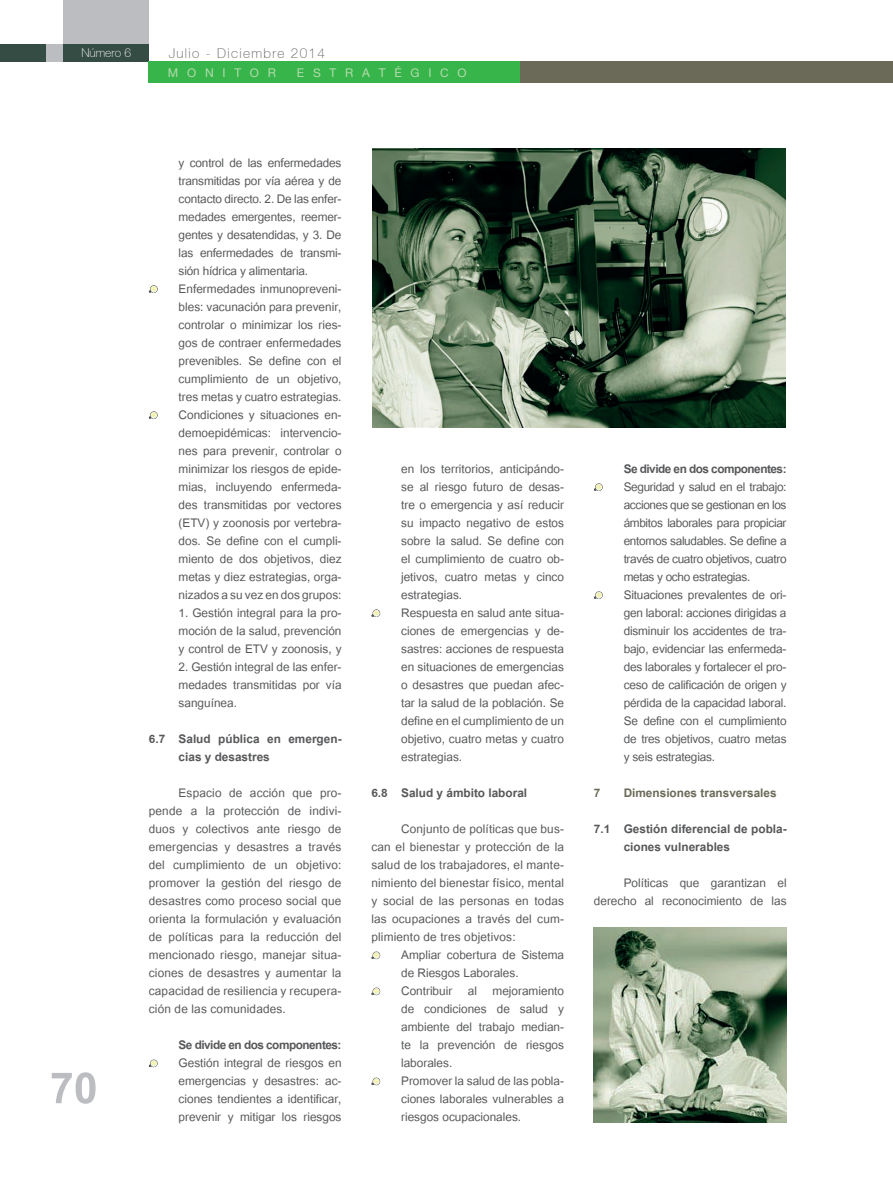
<style>
.page{position:relative;width:893px;height:1191px;background:#fff}
.page>*{position:absolute;margin:0;border:0;box-sizing:border-box;transform-origin:0 0}
.t1{font:700 60px "Utsaah";color:#bcbdc0}
.t2{font:16.5px/18px "Utsaah";color:#57585a;text-align:justify}
.t3{font:700 16.5px/18px "Utsaah";color:#57585a}
.t4{font:700 16.5px "Utsaah";letter-spacing:-.03em;color:#57585a}
.t5{font:700 16.5px "Utsaah";color:#6b6a58}
.t6{font:100 13.5px "Context Reprise Thin S Si";letter-spacing:.1em;color:#57585a}
.t7{font:12px "Context Reprise S Si";letter-spacing:.73em;color:#b4dbae}
.t8{font:100 12px "Context Reprise Thin S Si";color:#fff}
</style>
<div class="page">
<div style="left:15px;top:45px;width:66px;height:17px;background:#bcbdc0"></div>
<div style="left:64px;top:0;width:85px;height:48px;background:#bcbdc0"></div>
<div style="left:64px;top:45px;width:85px;height:17px;background:#354c44"></div>
<div style="left:0;top:45px;width:45px;height:17px;background:#354c44"></div>
<div style="left:149px;top:62px;width:372px;height:21px;background:#38b54a"></div>
<div style="left:521px;top:62px;width:372px;height:21px;background:#6b6a58"></div>
<svg style="left:149px;top:285px;width:9px;height:8px"></svg>
<svg style="left:149px;top:411px;width:9px;height:8px"></svg>
<svg style="left:149px;top:1059px;width:9px;height:8px"></svg>
<img style="left:594px;top:927px;width:193px;height:196px">
<img style="left:372px;top:149px;width:413px;height:278px">
<svg style="left:371px;top:609px;width:9px;height:8px"></svg>
<svg style="left:371px;top:951px;width:9px;height:8px"></svg>
<svg style="left:371px;top:987px;width:9px;height:8px"></svg>
<svg style="left:371px;top:1077px;width:9px;height:8px"></svg>
<svg style="left:594px;top:483px;width:9px;height:8px"></svg>
<svg style="left:594px;top:591px;width:9px;height:8px"></svg>
<p class="t8" style="left:81px;top:46px;width:51px">Número 6</p>
<p class="t6" style="left:169px;top:46px;width:158px">Julio - Diciembre 2014</p>
<p class="t7" style="left:168px;top:66px;width:110px">MONITOR</p>
<p class="t7" style="left:297px;top:66px;width:171px">ESTRATÉGICO</p>
<h1 class="t1" style="left:50px;top:1058px;width:49px">70</h1>
<p class="t2" style="left:179px;top:155px;width:164px;text-align:left">y control de las enfermedades transmitidas por vía aérea y de contacto directo. 2. De las enfer&shy;medades emergentes, reemer&shy;gentes y desatendidas, y 3. De las enfermedades de transmi&shy;sión hídrica y alimentaria.<br>Enfermedades inmunopreveni&shy;bles: vacunación para prevenir, controlar o minimizar los ries&shy;gos de contraer enfermedades prevenibles. Se define con el cumplimiento de un objetivo, tres metas y cuatro estrategias.<br>Condiciones y situaciones en&shy;demoepidémicas: intervencio&shy;nes para prevenir, controlar o minimizar los riesgos de epide&shy;mias, incluyendo enfermeda&shy;des transmitidas por vectores (ETV) y zoonosis por vertebra&shy;dos. Se define con el cumpli&shy;miento de dos objetivos, diez metas y diez estrategias, orga&shy;nizados a su vez en dos grupos:</p>
<p class="t2" style="left:179px;top:605px;width:164px">1. Gestión integral para la pro&shy;moción de la salud, prevención y control de ETV y zoonosis, y</p>
<p class="t2" style="left:179px;top:659px;width:164px">2. Gestión integral de las enfer&shy;medades transmitidas por vía sanguínea.</p>
<p class="t3" style="left:179px;top:731px;width:164px;text-indent:-30px">6.7 Salud pública en emergen&shy;cias y desastres</p>
<p class="t2" style="left:149px;top:785px;width:194px;text-indent:30px">Espacio de acción que pro&shy;pende a la protección de indivi&shy;duos y colectivos ante riesgo de emergencias y desastres a través del cumplimiento de un objetivo: promover la gestión del riesgo de desastres como proceso social que orienta la formulación y evaluación de políticas para la reducción del mencionado riesgo, manejar situa&shy;ciones de desastres y aumentar la capacidad de resiliencia y recupera&shy;ción de las comunidades.</p>
<p class="t4" style="left:179px;top:1037px;width:164px">Se divide en dos componentes:</p>
<p class="t2" style="left:179px;top:1055px;width:164px">Gestión integral de riesgos en emergencias y desastres: ac&shy;ciones tendientes a identificar, prevenir y mitigar los riesgos</p>
<p class="t2" style="left:401px;top:461px;width:164px;text-align:left">en los territorios, anticipándo&shy;se al riesgo futuro de desas&shy;tre o emergencia y así reducir su impacto negativo de estos sobre la salud. Se define con el cumplimiento de cuatro ob&shy;jetivos, cuatro metas y cinco estrategias.<br>Respuesta en salud ante situa&shy;ciones de emergencias y de&shy;sastres: acciones de respuesta en situaciones de emergencias o desastres que puedan afec&shy;tar la salud de la población. Se define en el cumplimiento de un objetivo, cuatro metas y cuatro estrategias.</p>
<p class="t3" style="left:371px;top:785px;width:157px">6.8 Salud y ámbito laboral</p>
<p class="t2" style="left:371px;top:821px;width:194px;text-indent:30px">Conjunto de políticas que bus&shy;can el bienestar y protección de la salud de los trabajadores, el mante&shy;nimiento del bienestar físico, mental y social de las personas en todas las ocupaciones a través del cum&shy;plimiento de tres objetivos:</p>
<p class="t2" style="left:401px;top:947px;width:164px;text-align:left">Ampliar cobertura de Sistema de Riesgos Laborales.<br>Contribuir al mejoramiento de condiciones de salud y ambiente del trabajo median&shy;te la prevención de riesgos laborales.<br>Promover la salud de las pobla&shy;ciones laborales vulnerables a riesgos ocupacionales.</p>
<p class="t4" style="left:624px;top:461px;width:164px">Se divide en dos componentes:</p>
<p class="t2" style="left:624px;top:479px;width:164px;text-align:left">Seguridad y salud en el trabajo: acciones que se gestionan en los ámbitos laborales para propiciar entornos saludables. Se define a través de cuatro objetivos, cuatro metas y ocho estrategias.<br>Situaciones prevalentes de ori&shy;gen laboral: acciones dirigidas a disminuir los accidentes de tra&shy;bajo, evidenciar las enfermeda&shy;des laborales y fortalecer el pro&shy;ceso de calificación de origen y pérdida de la capacidad laboral.<br>Se define con el cumplimiento de tres objetivos, cuatro metas y seis estrategias.</p>
<p class="t5" style="left:594px;top:785px;width:8px">7</p>
<p class="t5" style="left:624px;top:785px;width:155px">Dimensiones transversales</p>
<p class="t3" style="left:624px;top:821px;width:165px;text-indent:-30px">7.1 Gestión diferencial de pobla&shy;ciones vulnerables</p>
<p class="t2" style="left:594px;top:875px;width:194px;text-align:right">Políticas que garantizan el derecho al reconocimiento de las</p>
</div>
